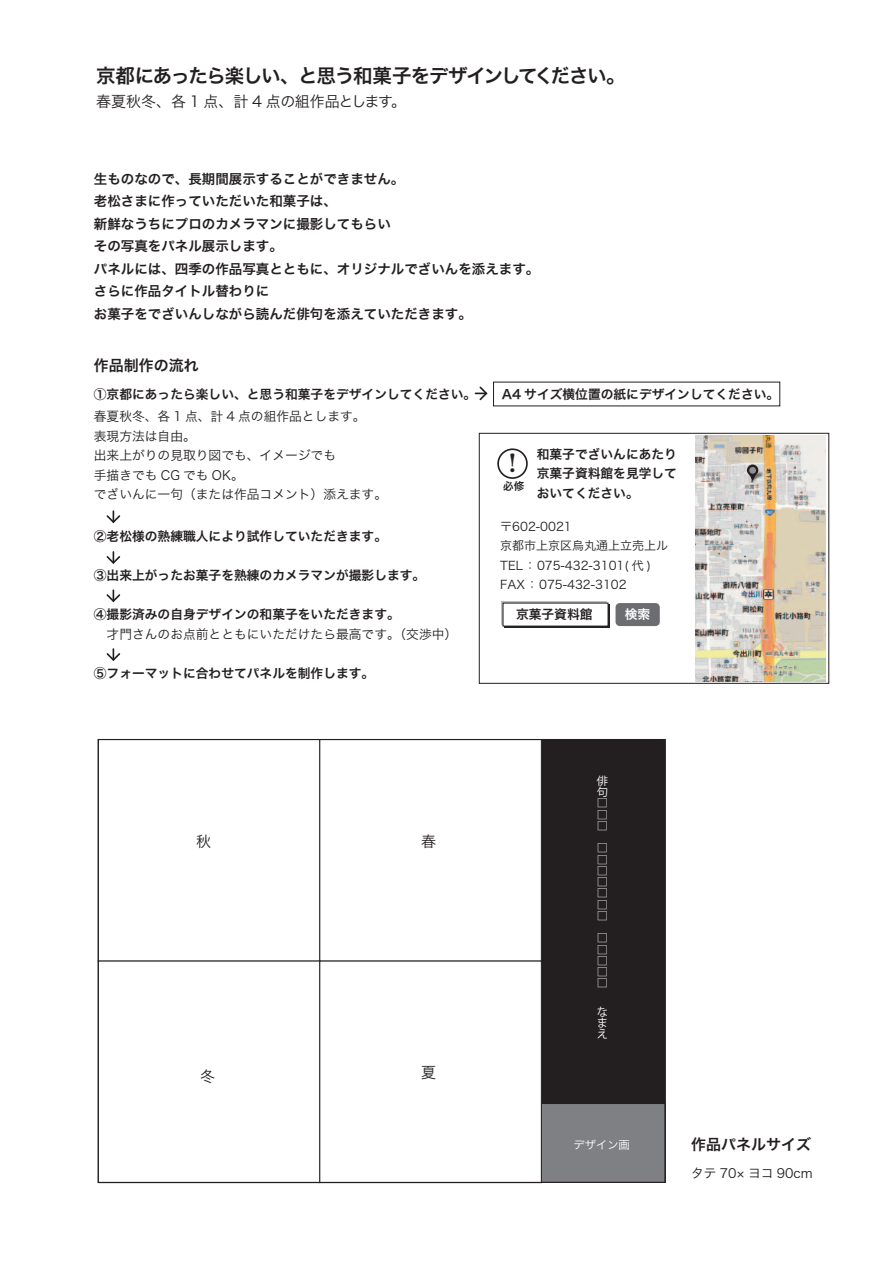
<style>
.page{position:relative;width:893px;height:1263px;background:#fff}
.page>*{position:absolute;margin:0;border:0;box-sizing:border-box;transform-origin:0 0}
.t1{font:24px "Hira Min Pro W6";color:#231f20}
.t2{font:19.5px "Hira Kaku Pro W6";letter-spacing:-.065em;color:#231f20}
.t3{font:15px "Hira Kaku Pro W3";letter-spacing:-.03em;color:#231f20}
.t4{font:15px "Hira Kaku Pro W6";color:#231f20}
.t5{font:13.5px/22.5px "Hira Kaku Pro W6";color:#231f20}
.t6{font:12.75px/19.5px "Hira Kaku Pro W6";color:#231f20;text-align:justify}
.t7{font:12.75px/19.5px "Hira Kaku Pro W3";color:#231f20}
.t8{font:12.75px "Hira Kaku Pro W6";color:#fff}
.t9{font:12px/19.5px "Hira Kaku Pro W3";color:#231f20}
.t10{font:11.25px/11.2px "Koz Go Pro";color:#fff;text-align:justify}
.t11{font:11.25px "Hira Kaku Pro W3";color:#fff}
.t12{font:10.5px "Hira Kaku Pro W6";color:#231f20}
</style>
<div class="page">
<div style="left:615px;top:603px;width:45px;height:23px;background:#6c6d70;border-radius:4px"></div>
<div style="left:479px;top:433px;width:350px;height:250px;border:1px solid #231f20"></div>
<div style="left:541px;top:739px;width:124px;height:444px;background:#231f20"></div>
<div style="left:319px;top:739px;width:223px;height:222px;background:#fff;border:1px solid #231f20"></div>
<div style="left:541px;top:1103px;width:124px;height:80px;background:#7e8083;border:1px solid #231f20"></div>
<div style="left:319px;top:961px;width:223px;height:222px;background:#fff;border:1px solid #231f20"></div>
<svg style="left:106px;top:552px;width:15px;height:12px"></svg>
<svg style="left:475px;top:386px;width:13px;height:15px"></svg>
<svg style="left:106px;top:511px;width:15px;height:13px"></svg>
<svg style="left:106px;top:590px;width:15px;height:13px"></svg>
<svg style="left:106px;top:649px;width:15px;height:12px"></svg>
<div style="left:497px;top:448px;width:31px;height:31px;border:2px solid #231f20;border-radius:50%"></div>
<img style="left:695px;top:435px;width:131px;height:246px">
<svg style="left:747px;top:465px;width:11px;height:16px"></svg>
<div style="left:749px;top:467px;width:7px;height:7px;background:#8f9194;border-radius:50%"></div>
<div style="left:504px;top:604px;width:105px;height:23px;background:#2a2627"></div>
<div style="left:501px;top:602px;width:105px;height:22px;background:#747274"></div>
<div style="left:503px;top:603px;width:105px;height:23px;background:#fff"></div>
<h2 class="t2" style="left:96px;top:58px;width:531px">京都にあったら楽しい、と思う和菓子をデザインしてください。</h2>
<p class="t3" style="left:96px;top:88px;width:311px">春夏秋冬、各 1 点、計 4 点の組作品とします。</p>
<p class="t5" style="left:94px;top:167px;width:447px">生ものなので、長期間展示することができません。<br>老松さまに作っていただいた和菓子は、<br>新鮮なうちにプロのカメラマンに撮影してもらい<br>その写真をパネル展示します。<br>パネルには、四季の作品写真とともに、オリジナルでざいんを添えます。さらに作品タイトル替わりに<br>お菓子をでざいんしながら読んだ俳句を添えていただきます。</p>
<p class="t4" style="left:94px;top:351px;width:106px">作品制作の流れ</p>
<p class="t6" style="left:94px;top:383px;width:384px">①京都にあったら楽しい、と思う和菓子をデザインしてください。</p>
<p class="t7" style="left:94px;top:406px;width:295px">春夏秋冬、各 1 点、計 4 点の組作品とします。<br>表現方法は自由。<br>出来上がりの見取り図でも、イメージでも<br>手描きでも CG でも OK。<br>でざいんに一句（または作品コメント）添えます。</p>
<p class="t6" style="left:94px;top:526px;width:295px">②老松様の熟練職人により試作していただきます。</p>
<p class="t6" style="left:94px;top:565px;width:333px">③出来上がったお菓子を熟練のカメラマンが撮影します。</p>
<p class="t6" style="left:94px;top:604px;width:307px">④撮影済みの自身デザインの和菓子をいただきます。</p>
<p class="t7" style="left:107px;top:623px;width:352px">才門さんのお点前とともにいただけたら最高です。（交渉中）</p>
<p class="t6" style="left:94px;top:662px;width:282px">⑤フォーマットに合わせてパネルを制作します。</p>
<p class="t6" style="left:502px;top:384px;width:279px">A4 サイズ横位置の紙にデザインしてください。</p>
<p class="t6" style="left:537px;top:444px;width:142px">和菓子でざいんにあたり京菓子資料館を見学しておいてください。</p>
<h1 class="t1" style="left:500px;top:442px;width:25px">！</h1>
<p class="t12" style="left:503px;top:477px;width:22px">必修</p>
<p class="t9" style="left:500px;top:516px;width:169px">〒602-0021<br>京都市上京区烏丸通上立売上ル<br>TEL ： 075-432-3101( 代 )<br>FAX ： 075-432-3102</p>
<p class="t6" style="left:516px;top:604px;width:78px">京菓子資料館</p>
<p class="t8" style="left:625px;top:603px;width:27px">検索</p>
<p class="t3" style="left:196px;top:828px;width:16px">秋</p>
<p class="t3" style="left:200px;top:1063px;width:16px">冬</p>
<p class="t3" style="left:421px;top:828px;width:16px">春</p>
<p class="t3" style="left:421px;top:1059px;width:16px">夏</p>
<p class="t10" style="left:597px;top:775px;width:12px">俳句□ □ □</p>
<p class="t10" style="left:597px;top:843px;width:12px">□ □ □ □ □ □ □</p>
<p class="t10" style="left:597px;top:933px;width:12px">□ □ □ □ □</p>
<p class="t10" style="left:597px;top:1006px;width:12px">なまえ</p>
<p class="t11" style="left:574px;top:1134px;width:58px">デザイン画</p>
<p class="t4" style="left:691px;top:1131px;width:121px">作品パネルサイズ</p>
<p class="t7" style="left:691px;top:1162px;width:123px">タテ 70× ヨコ 90cm</p>
</div>
